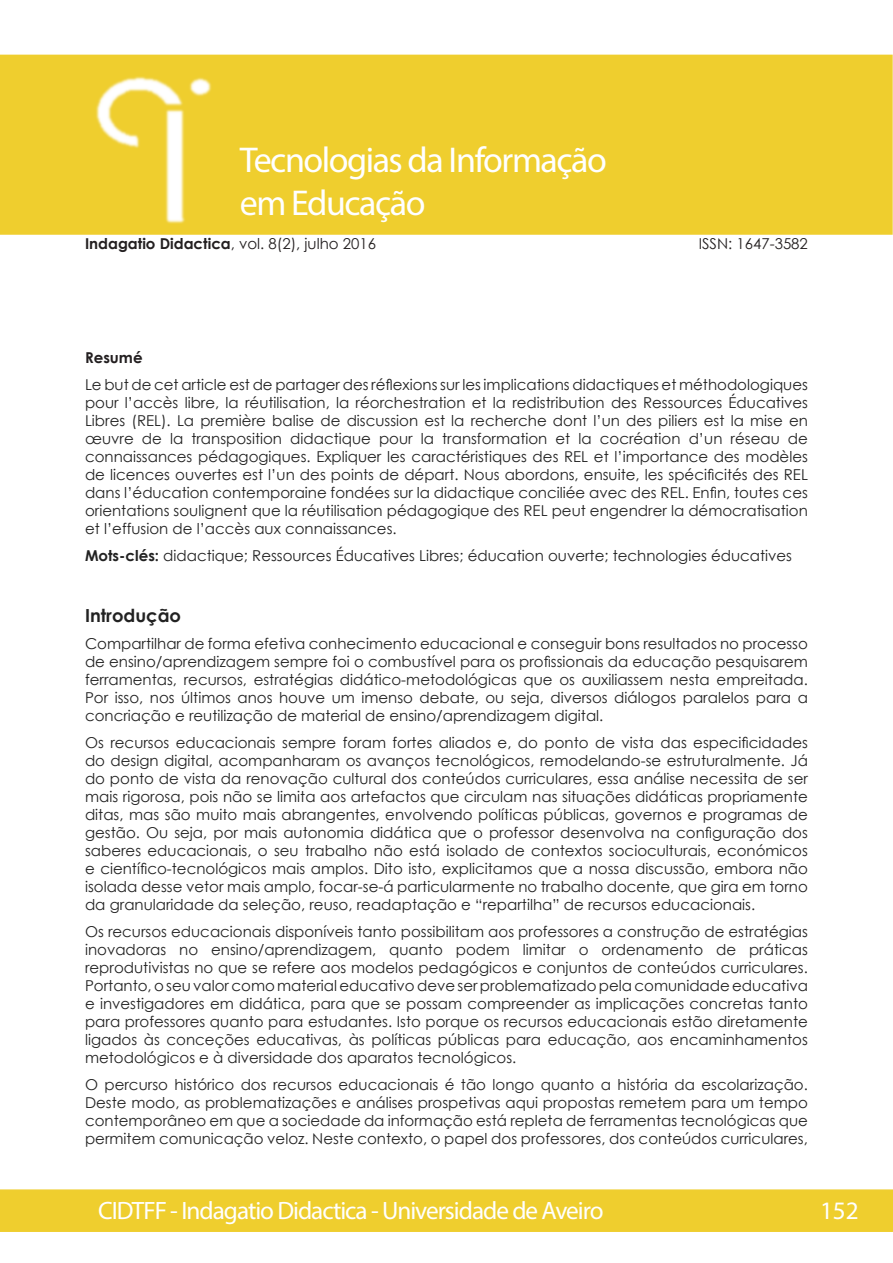
<style>
.page{position:relative;width:893px;height:1263px;background:#fff}
.page>*{position:absolute;margin:0;border:0;box-sizing:border-box;transform-origin:0 0}
.t1{font:36px/43.2px "Myriad Pro";letter-spacing:-.04em;color:#fff}
.t2{font:25.2px "Myriad Pro";letter-spacing:-.04em;color:#fff}
.t3{font:700 18px "Century Gothic";color:#222}
.t4{font:15px/18px "Century Gothic";color:#222;text-align:justify}
.t5{font:15px "Century Gothic";color:#231f20}
.t6{font:700 15px "Century Gothic";color:#231f20}
.s1{font-weight:700}
</style>
<div class="page">
<div style="left:0;top:1189px;width:893px;height:43px;background:#efce2e;border:2px solid #efce2e"></div>
<svg style="left:892px;top:1189px;width:1px;height:43px"></svg>
<div style="left:0;top:55px;width:893px;height:180px;background:#efce2e"></div>
<img style="left:89px;top:77px;width:126px;height:146px">
<h1 class="t1" style="left:240px;top:138px;width:369px">Tecnologias da Informação em Educação</h1>
<p class="t5" style="left:85px;top:233px;width:293px"><span class="s1">Indagatio Didactica</span>, vol. 8(2), julho 2016</p>
<p class="t5" style="left:699px;top:233px;width:111px">ISSN: 1647-3582</p>
<p class="t6" style="left:85px;top:346px;width:59px">Resumé</p>
<p class="t4" style="left:85px;top:375px;width:724px">Le but de cet article est de partager des réflexions sur les implications didactiques et méthodologiques pour l’accès libre, la réutilisation, la réorchestration et la redistribution des Ressources Éducatives Libres (REL). La première balise de discussion est la recherche dont l’un des piliers est la mise en œuvre de la transposition didactique pour la transformation et la cocréation d’un réseau de connaissances pédagogiques. Expliquer les caractéristiques des REL et l’importance des modèles de licences ouvertes est l’un des points de départ. Nous abordons, ensuite, les spécificités des REL dans l’éducation contemporaine fondées sur la didactique conciliée avec des REL. Enfin, toutes ces orientations soulignent que la réutilisation pédagogique des REL peut engendrer la démocratisation et l’effusion de l’accès aux connaissances.</p>
<p class="t4" style="left:85px;top:546px;width:709px"><span class="s1">Mots-clés:</span> didactique; Ressources Éducatives Libres; éducation ouverte; technologies éducatives</p>
<p class="t3" style="left:85px;top:602px;width:98px">Introdução</p>
<p class="t4" style="left:85px;top:634px;width:724px">Compartilhar de forma efetiva conhecimento educacional e conseguir bons resultados no processo de ensino/aprendizagem sempre foi o combustível para os profissionais da educação pesquisarem ferramentas, recursos, estratégias didático-metodológicas que os auxiliassem nesta empreitada.<br>Por isso, nos últimos anos houve um imenso debate, ou seja, diversos diálogos paralelos para a concriação e reutilização de material de ensino/aprendizagem digital.</p>
<p class="t4" style="left:85px;top:733px;width:724px">Os recursos educacionais sempre foram fortes aliados e, do ponto de vista das especificidades do design digital, acompanharam os avanços tecnológicos, remodelando-se estruturalmente. Já do ponto de vista da renovação cultural dos conteúdos curriculares, essa análise necessita de ser mais rigorosa, pois não se limita aos artefactos que circulam nas situações didáticas propriamente ditas, mas são muito mais abrangentes, envolvendo políticas públicas, governos e programas de gestão. Ou seja, por mais autonomia didática que o professor desenvolva na configuração dos saberes educacionais, o seu trabalho não está isolado de contextos socioculturais, económicos e científico-tecnológicos mais amplos. Dito isto, explicitamos que a nossa discussão, embora não isolada desse vetor mais amplo, focar-se-á particularmente no trabalho docente, que gira em torno da granularidade da seleção, reuso, readaptação e “repartilha” de recursos educacionais.</p>
<p class="t4" style="left:85px;top:922px;width:724px">Os recursos educacionais disponíveis tanto possibilitam aos professores a construção de estratégias inovadoras no ensino/aprendizagem, quanto podem limitar o ordenamento de práticas reprodutivistas no que se refere aos modelos pedagógicos e conjuntos de conteúdos curriculares.<br>Portanto, o seu valor como material educativo deve ser problematizado pela comunidade educativa e investigadores em didática, para que se possam compreender as implicações concretas tanto para professores quanto para estudantes. Isto porque os recursos educacionais estão diretamente ligados às conceções educativas, às políticas públicas para educação, aos encaminhamentos metodológicos e à diversidade dos aparatos tecnológicos.</p>
<p class="t4" style="left:85px;top:1075px;width:724px">O percurso histórico dos recursos educacionais é tão longo quanto a história da escolarização.<br>Deste modo, as problematizações e análises prospetivas aqui propostas remetem para um tempo contemporâneo em que a sociedade da informação está repleta de ferramentas tecnológicas que permitem comunicação veloz. Neste contexto, o papel dos professores, dos conteúdos curriculares,</p>
<h2 class="t2" style="left:98px;top:1194px;width:507px">CIDTFF - Indagatio Didactica - Universidade de Aveiro</h2>
<h2 class="t2" style="left:820px;top:1194px;width:40px">152</h2>
</div>
